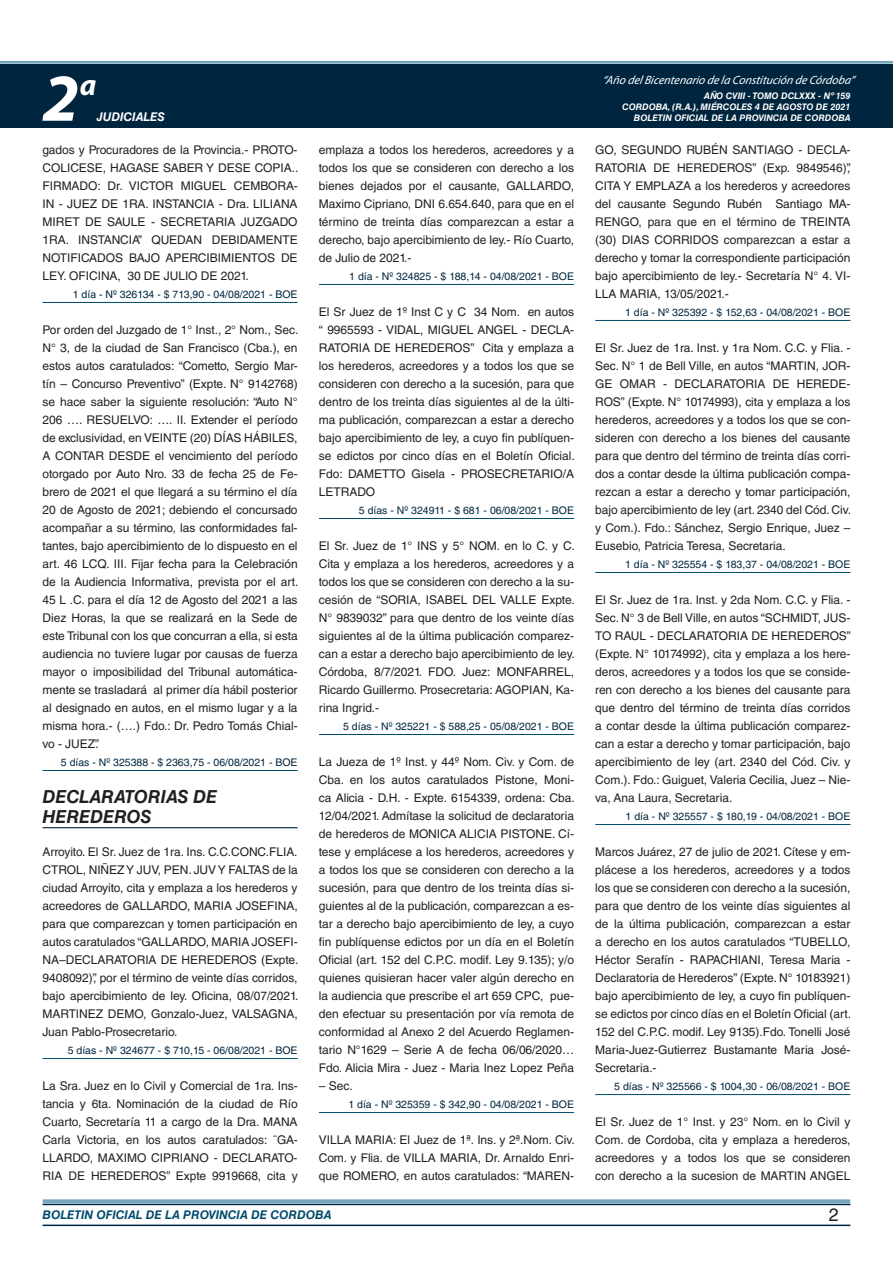
<style>
.page{position:relative;width:893px;height:1263px;background:#fff}
.page>*{position:absolute;margin:0;border:0;box-sizing:border-box;transform-origin:0 0}
.t1{font:italic 700 67.5px "Myriad Pro";color:#fff}
.t2{font:italic 700 30px "Myriad Pro";color:#fff}
.t3{font:italic 700 18px/19.5px "Helvetica LT Std";letter-spacing:-.005em;color:#231f20}
.t4{font:18px "Helvetica LT Std";color:#231f20}
.t5{font:12px/18px "Helvetica LT Std";letter-spacing:-.005em;color:#231f20;text-align:justify}
.t6{font:italic 12px "Myriad Pro";color:#fff}
.t7{font:italic 700 12px "Helvetica LT Std";color:#004b6c}
.t8{font:italic 700 12px "Helvetica LT Std";color:#fff}
.t9{font:10.5px "Helvetica LT Std";color:#00263f}
.t10{font:italic 700 9px/10.8px "Helvetica LT Std";color:#fff;text-align:right}
</style>
<div class="page">
<div style="left:0;top:61px;width:893px;height:6px;background:#fff;opacity:.75"></div>
<div style="left:0;top:64px;width:893px;height:64px;background:#00263f"></div>
<hr style="left:43px;top:1224px;width:807px;height:2px;background:#00263f">
<div style="left:42px;top:1198px;width:809px;height:8px;background:#fff;opacity:.75"></div>
<hr style="left:43px;top:302px;width:255px;height:1px;background:#004b6c">
<hr style="left:43px;top:770px;width:255px;height:1px;background:#004b6c">
<hr style="left:43px;top:827px;width:255px;height:1px;background:#00263f">
<hr style="left:43px;top:1058px;width:255px;height:1px;background:#004b6c">
<hr style="left:319px;top:284px;width:255px;height:1px;background:#004b6c">
<hr style="left:319px;top:518px;width:255px;height:1px;background:#004b6c">
<hr style="left:319px;top:734px;width:255px;height:1px;background:#004b6c">
<hr style="left:319px;top:1112px;width:255px;height:1px;background:#004b6c">
<hr style="left:595px;top:320px;width:255px;height:1px;background:#004b6c">
<hr style="left:595px;top:572px;width:255px;height:1px;background:#004b6c">
<hr style="left:595px;top:824px;width:255px;height:1px;background:#004b6c">
<hr style="left:595px;top:1094px;width:255px;height:1px;background:#004b6c">
<p class="t6" style="left:603px;top:72px;width:254px">“Año delBicentenario de la Constitución de Córdoba”</p>
<h1 class="t1" style="left:43px;top:54px;width:38px">2</h1>
<h2 class="t2" style="left:80px;top:66px;width:18px">a</h2>
<p class="t10" style="left:622px;top:91px;width:230px">AÑO CVIII - TOMO DCLXXX - Nº 159<br>CORDOBA, (R.A.), MIÉRCOLES 4 DE AGOSTO DE 2021</p>
<p class="t8" style="left:97px;top:110px;width:70px">JUDICIALES</p>
<p class="t10" style="left:634px;top:112px;width:218px">BOLETIN OFICIAL DE LA PROVINCIA DE CORDOBA</p>
<p class="t5" style="left:43px;top:141px;width:257px">gados y Procuradores de la Provincia.- PROTO-COLICESE, HAGASE SABER Y DESE COPIA..<br>FIRMADO: Dr. VICTOR MIGUEL CEMBORA-IN - JUEZ DE 1RA. INSTANCIA - Dra. LILIANA MIRET DE SAULE - SECRETARIA JUZGADO 1RA. INSTANCIA” QUEDAN DEBIDAMENTE NOTIFICADOS BAJO APERCIBIMIENTOS DE LEY. OFICINA, 30 DE JULIO DE 2021.</p>
<p class="t9" style="left:73px;top:288px;width:226px">1 día - Nº 326134 - $ 713,90 - 04/08/2021 - BOE</p>
<p class="t5" style="left:43px;top:321px;width:257px">Por orden del Juzgado de 1° Inst., 2° Nom., Sec.<br>N° 3, de la ciudad de San Francisco (Cba.), en estos autos caratulados: “Cometto, Sergio Mar&shy;tín – Concurso Preventivo” (Expte. N° 9142768) se hace saber la siguiente resolución: “Auto N° 206 …. RESUELVO: …. II. Extender el período de exclusividad, en VEINTE (20) DÍAS HÁBILES, A CONTAR DESDE el vencimiento del período otorgado por Auto Nro. 33 de fecha 25 de Fe&shy;brero de 2021 el que llegará a su término el día 20 de Agosto de 2021; debiendo el concursado acompañar a su término, las conformidades fal&shy;tantes, bajo apercibimiento de lo dispuesto en el art. 46 LCQ. III. Fijar fecha para la Celebración de la Audiencia Informativa, prevista por el art.<br>45 L .C. para el día 12 de Agosto del 2021 a las Diez Horas, la que se realizará en la Sede de este Tribunal con los que concurran a ella, si esta audiencia no tuviere lugar por causas de fuerza mayor o imposibilidad del Tribunal automática&shy;mente se trasladará al primer día hábil posterior al designado en autos, en el mismo lugar y a la misma hora.- (….) Fdo.: Dr. Pedro Tomás Chial&shy;vo - JUEZ”.</p>
<p class="t9" style="left:61px;top:756px;width:238px">5 días - Nº 325388 - $ 2363,75 - 06/08/2021 - BOE</p>
<h3 class="t3" style="left:43px;top:787px;width:176px">DECLARATORIAS DE<br>HEREDEROS</h3>
<p class="t5" style="left:43px;top:843px;width:257px">Arroyito. El Sr. Juez de 1ra. Ins. C.C.CONC.FLIA.<br>CTROL, NIÑEZ Y JUV, PEN. JUV Y FALTAS de la ciudad Arroyito, cita y emplaza a los herederos y acreedores de GALLARDO, MARIA JOSEFINA, para que comparezcan y tomen participación en autos caratulados “GALLARDO, MARIA JOSEFI-NA–DECLARATORIA DE HEREDEROS (Expte.<br>9408092)”, por el término de veinte días corridos, bajo apercibimiento de ley. Oficina, 08/07/2021.<br>MARTINEZ DEMO, Gonzalo-Juez, VALSAGNA, Juan Pablo-Prosecretario.</p>
<p class="t9" style="left:68px;top:1044px;width:231px">5 días - Nº 324677 - $ 710,15 - 06/08/2021 - BOE</p>
<p class="t5" style="left:43px;top:1077px;width:257px">La Sra. Juez en lo Civil y Comercial de 1ra. Ins&shy;tancia y 6ta. Nominación de la ciudad de Río Cuarto, Secretaría 11 a cargo de la Dra. MANA Carla Victoria, en los autos caratulados: ¨GA-LLARDO, MAXIMO CIPRIANO - DECLARATO-RIA DE HEREDEROS” Expte 9919668, cita y</p>
<p class="t5" style="left:319px;top:141px;width:257px">emplaza a todos los herederos, acreedores y a todos los que se consideren con derecho a los bienes dejados por el causante, GALLARDO, Maximo Cipriano, DNI 6.654.640, para que en el término de treinta días comparezcan a estar a derecho, bajo apercibimiento de ley.- Río Cuarto, de Julio de 2021.-</p>
<p class="t9" style="left:349px;top:270px;width:226px">1 día - Nº 324825 - $ 188,14 - 04/08/2021 - BOE</p>
<p class="t5" style="left:319px;top:303px;width:257px">El Sr Juez de 1º Inst C y C 34 Nom. en autos “ 9965593 - VIDAL, MIGUEL ANGEL - DECLA-RATORIA DE HEREDEROS” Cita y emplaza a los herederos, acreedores y a todos los que se consideren con derecho a la sucesión, para que dentro de los treinta días siguientes al de la últi&shy;ma publicación, comparezcan a estar a derecho bajo apercibimiento de ley, a cuyo fin publíquen&shy;se edictos por cinco días en el Boletín Oficial.<br>Fdo: DAMETTO Gisela - PROSECRETARIO/A LETRADO</p>
<p class="t9" style="left:359px;top:504px;width:217px">5 días - Nº 324911 - $ 681 - 06/08/2021 - BOE</p>
<p class="t5" style="left:319px;top:537px;width:257px">El Sr. Juez de 1° INS y 5° NOM. en lo C. y C.<br>Cita y emplaza a los herederos, acreedores y a todos los que se consideren con derecho a la su&shy;cesión de “SORIA, ISABEL DEL VALLE Expte.<br>N° 9839032” para que dentro de los veinte días siguientes al de la última publicación comparez&shy;can a estar a derecho bajo apercibimiento de ley.<br>Córdoba, 8/7/2021. FDO. Juez: MONFARREL, Ricardo Guillermo. Prosecretaria: AGOPIAN, Ka&shy;rina Ingrid.-</p>
<p class="t9" style="left:343px;top:720px;width:232px">5 días - Nº 325221 - $ 588,25 - 05/08/2021 - BOE</p>
<p class="t5" style="left:319px;top:753px;width:257px">La Jueza de 1º Inst. y 44º Nom. Civ. y Com. de Cba. en los autos caratulados Pistone, Moni&shy;ca Alicia - D.H. - Expte. 6154339, ordena: Cba.<br>12/04/2021. Admítase la solicitud de declaratoria de herederos de MONICA ALICIA PISTONE. Cí&shy;tese y emplácese a los herederos, acreedores y a todos los que se consideren con derecho a la sucesión, para que dentro de los treinta días si&shy;guientes al de la publicación, comparezcan a es&shy;tar a derecho bajo apercibimiento de ley, a cuyo fin publíquense edictos por un día en el Boletín Oficial (art. 152 del C.P.C. modif. Ley 9.135); y/o quienes quisieran hacer valer algún derecho en la audiencia que prescribe el art 659 CPC, pue&shy;den efectuar su presentación por vía remota de conformidad al Anexo 2 del Acuerdo Reglamen&shy;tario N°1629 – Serie A de fecha 06/06/2020… Fdo. Alicia Mira - Juez - Maria Inez Lopez Peña</p>
<p class="t5" style="left:319px;top:1077px;width:35px">– Sec.</p>
<p class="t9" style="left:348px;top:1098px;width:227px">1 día - Nº 325359 - $ 342,90 - 04/08/2021 - BOE</p>
<p class="t5" style="left:319px;top:1131px;width:257px">VILLA MARIA: El Juez de 1ª. Ins. y 2ª.Nom. Civ.<br>Com. y Flia. de VILLA MARIA, Dr. Arnaldo Enri&shy;que ROMERO, en autos caratulados: “MAREN-</p>
<p class="t5" style="left:595px;top:141px;width:257px">GO, SEGUNDO RUBÉN SANTIAGO - DECLA-RATORIA DE HEREDEROS” (Exp. 9849546)”, CITA Y EMPLAZA a los herederos y acreedores del causante Segundo Rubén Santiago MA-RENGO, para que en el término de TREINTA (30) DIAS CORRIDOS comparezcan a estar a derecho y tomar la correspondiente participación bajo apercibimiento de ley.- Secretaría N° 4. VI-LLA MARIA, 13/05/2021.-</p>
<p class="t9" style="left:625px;top:306px;width:227px">1 día - Nº 325392 - $ 152,63 - 04/08/2021 - BOE</p>
<p class="t5" style="left:595px;top:339px;width:257px">El Sr. Juez de 1ra. Inst. y 1ra Nom. C.C. y Flia. - Sec. N° 1 de Bell Ville, en autos “MARTIN, JOR-GE OMAR - DECLARATORIA DE HEREDE-ROS” (Expte. N° 10174993), cita y emplaza a los herederos, acreedores y a todos los que se con&shy;sideren con derecho a los bienes del causante para que dentro del término de treinta días corri&shy;dos a contar desde la última publicación compa&shy;rezcan a estar a derecho y tomar participación, bajo apercibimiento de ley (art. 2340 del Cód. Civ. y Com.). Fdo.: Sánchez, Sergio Enrique, Juez – Eusebio, Patricia Teresa, Secretaria.</p>
<p class="t9" style="left:625px;top:558px;width:227px">1 día - Nº 325554 - $ 183,37 - 04/08/2021 - BOE</p>
<p class="t5" style="left:595px;top:591px;width:257px">El Sr. Juez de 1ra. Inst. y 2da Nom. C.C. y Flia. - Sec. N° 3 de Bell Ville, en autos “SCHMIDT, JUS-TO RAUL - DECLARATORIA DE HEREDEROS” (Expte. N° 10174992), cita y emplaza a los here&shy;deros, acreedores y a todos los que se conside&shy;ren con derecho a los bienes del causante para que dentro del término de treinta días corridos a contar desde la última publicación comparez&shy;can a estar a derecho y tomar participación, bajo apercibimiento de ley (art. 2340 del Cód. Civ. y Com.). Fdo.: Guiguet, Valeria Cecilia, Juez – Nie&shy;va, Ana Laura, Secretaria.</p>
<p class="t9" style="left:626px;top:810px;width:226px">1 día - Nº 325557 - $ 180,19 - 04/08/2021 - BOE</p>
<p class="t5" style="left:595px;top:843px;width:257px">Marcos Juárez, 27 de julio de 2021. Cítese y em&shy;plácese a los herederos, acreedores y a todos los que se consideren con derecho a la sucesión, para que dentro de los veinte días siguientes al de la última publicación, comparezcan a estar a derecho en los autos caratulados “TUBELLO, Héctor Serafín - RAPACHIANI, Teresa Maria - Declaratoria de Herederos” (Expte. N° 10183921) bajo apercibimiento de ley, a cuyo fin publíquen&shy;se edictos por cinco días en el Boletín Oficial (art.<br>152 del C.P.C. modif. Ley 9135).Fdo. Tonelli José Maria-Juez-Gutierrez Bustamante Maria José-Secretaria.-</p>
<p class="t9" style="left:614px;top:1080px;width:238px">5 días - Nº 325566 - $ 1004,30 - 06/08/2021 - BOE</p>
<p class="t5" style="left:595px;top:1113px;width:257px">El Sr. Juez de 1° Inst. y 23° Nom. en lo Civil y Com. de Cordoba, cita y emplaza a herederos, acreedores y a todos los que se consideren con derecho a la sucesion de MARTIN ANGEL</p>
<p class="t7" style="left:43px;top:1208px;width:290px">BOLETIN OFICIAL DE LA PROVINCIA DE CORDOBA</p>
<h3 class="t4" style="left:829px;top:1204px;width:12px">2</h3>
</div>
